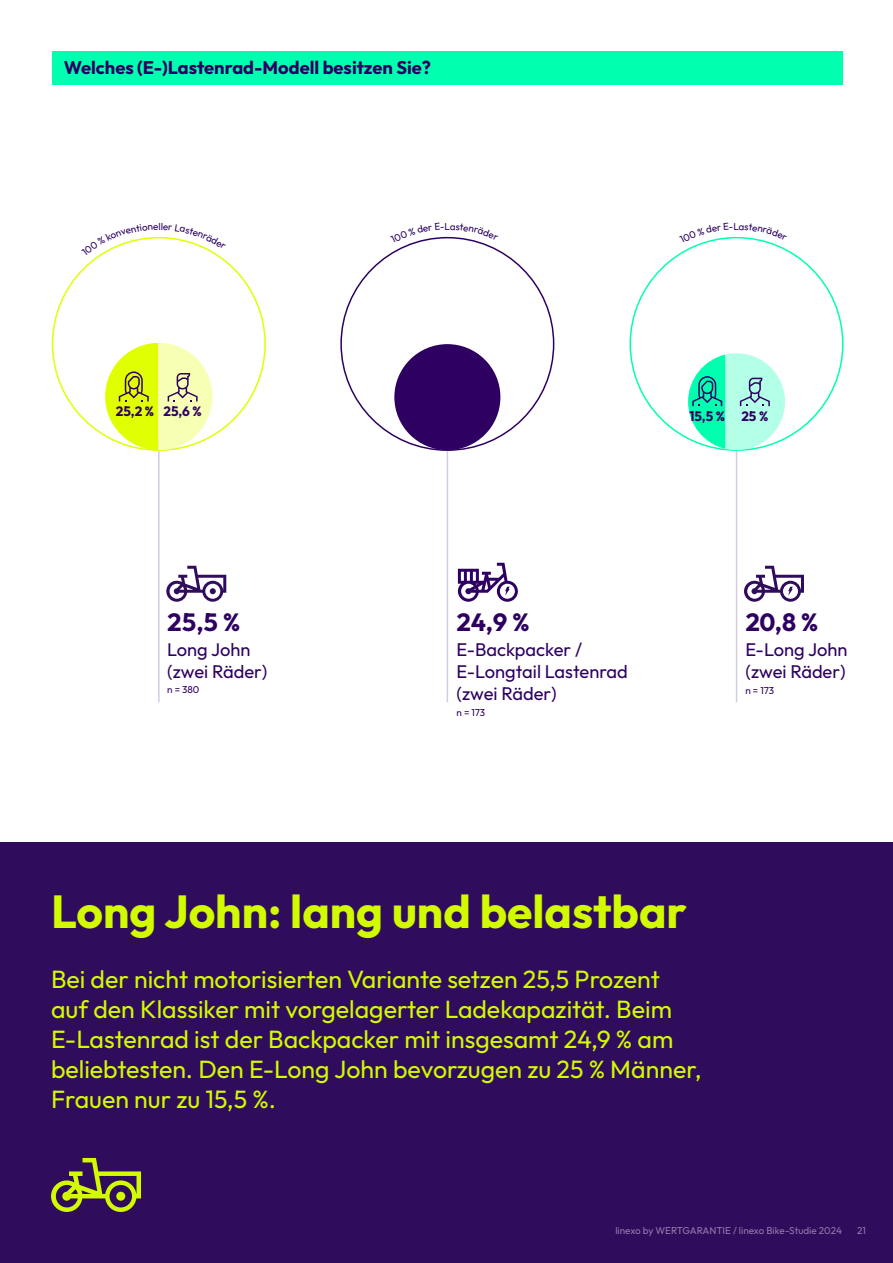
<style>
.page{position:relative;width:893px;height:1263px;background:#fff}
.page>*{position:absolute;margin:0;border:0;box-sizing:border-box;transform-origin:0 0}
.t1{font:700 46.2px "Outfit";color:#d2fb00}
.t2{font:24.9px/30px "Outfit";color:#d2fb00}
.t3{font:700 24.9px "Outfit";color:#2d0062}
.t4{font:18.3px/22px "Outfit";color:#2d0062}
.t5{font:700 18.3px "Outfit";color:#2d0062}
.t6{font:700 13.5px "Outfit";color:#2d0062}
.t7{font:9.9px "Outfit";color:#9479ab}
.t8{font:9.9px "Outfit";letter-spacing:-.005em;color:#2d0062}
</style>
<div class="page">
<div style="left:0;top:842px;width:893px;height:421px;background:#300c5d"></div>
<hr style="left:736px;top:441px;width:1px;height:261px;background:#d5cce0">
<hr style="left:447px;top:441px;width:1px;height:261px;background:#d5cce0">
<hr style="left:158px;top:441px;width:2px;height:261px;background:#d5cce0">
<div style="left:52px;top:51px;width:791px;height:33px;background:#00ffaf"></div>
<svg style="left:166px;top:566px;width:60px;height:36px"></svg>
<svg style="left:744px;top:566px;width:60px;height:36px"></svg>
<div style="left:394px;top:344px;width:106px;height:106px;background:#2d0062;border-radius:50%"></div>
<svg style="left:688px;top:353px;width:97px;height:97px"></svg>
<svg style="left:458px;top:563px;width:60px;height:39px"></svg>
<svg style="left:105px;top:343px;width:107px;height:107px"></svg>
<svg style="left:51px;top:1158px;width:90px;height:54px"></svg>
<div style="left:116px;top:1192px;width:9px;height:9px;background:#d2fb00;border-radius:50%"></div>
<svg style="left:412px;top:237px;width:32px;height:6px"></svg>
<svg style="left:450px;top:237px;width:23px;height:3px"></svg>
<svg style="left:701px;top:237px;width:32px;height:6px"></svg>
<svg style="left:739px;top:237px;width:23px;height:3px"></svg>
<svg style="left:98px;top:236px;width:122px;height:20px"></svg>
<p class="t5" style="left:64px;top:55px;width:369px">Welches (E-)Lastenrad-Modell besitzen Sie?</p>
<p class="t8" style="left:445px;top:220px;width:7px">L</p>
<p class="t8" style="left:733px;top:220px;width:7px">L</p>
<p class="t6" style="left:116px;top:402px;width:87px">25,2 % 25,6 %</p>
<p class="t6" style="left:689px;top:407px;width:80px">15,5 % 25 %</p>
<p class="t3" style="left:167px;top:605px;width:74px">25,5 %</p>
<p class="t3" style="left:457px;top:605px;width:74px">24,9 %</p>
<p class="t3" style="left:745px;top:605px;width:74px">20,8 %</p>
<p class="t4" style="left:167px;top:639px;width:102px">Long John (zwei Räder)</p>
<p class="t8" style="left:167px;top:683px;width:34px">n = 380</p>
<p class="t4" style="left:457px;top:639px;width:173px">E-Backpacker /<br>E-Longtail Lastenrad (zwei Räder)</p>
<p class="t4" style="left:745px;top:639px;width:104px">E-Long John (zwei Räder)</p>
<p class="t8" style="left:745px;top:685px;width:30px">n = 173</p>
<p class="t8" style="left:457px;top:706px;width:30px">n = 173</p>
<h1 class="t1" style="left:51px;top:881px;width:638px">Long John: lang und belastbar</h1>
<p class="t2" style="left:51px;top:965px;width:652px">Bei der nicht motorisierten Variante setzen 25,5 Prozent auf den Klassiker mit vorgelagerter Ladekapazität. Beim E-Lastenrad ist der Backpacker mit insgesamt 24,9 % am beliebtesten. Den E-Long John bevorzugen zu 25 % Männer, Frauen nur zu 15,5 %.</p>
<p class="t7" style="left:615px;top:1224px;width:228px">linexo by WERTGARANTIE / linexo Bike-Studie 2024</p>
<p class="t7" style="left:857px;top:1224px;width:10px">21</p>
</div>
